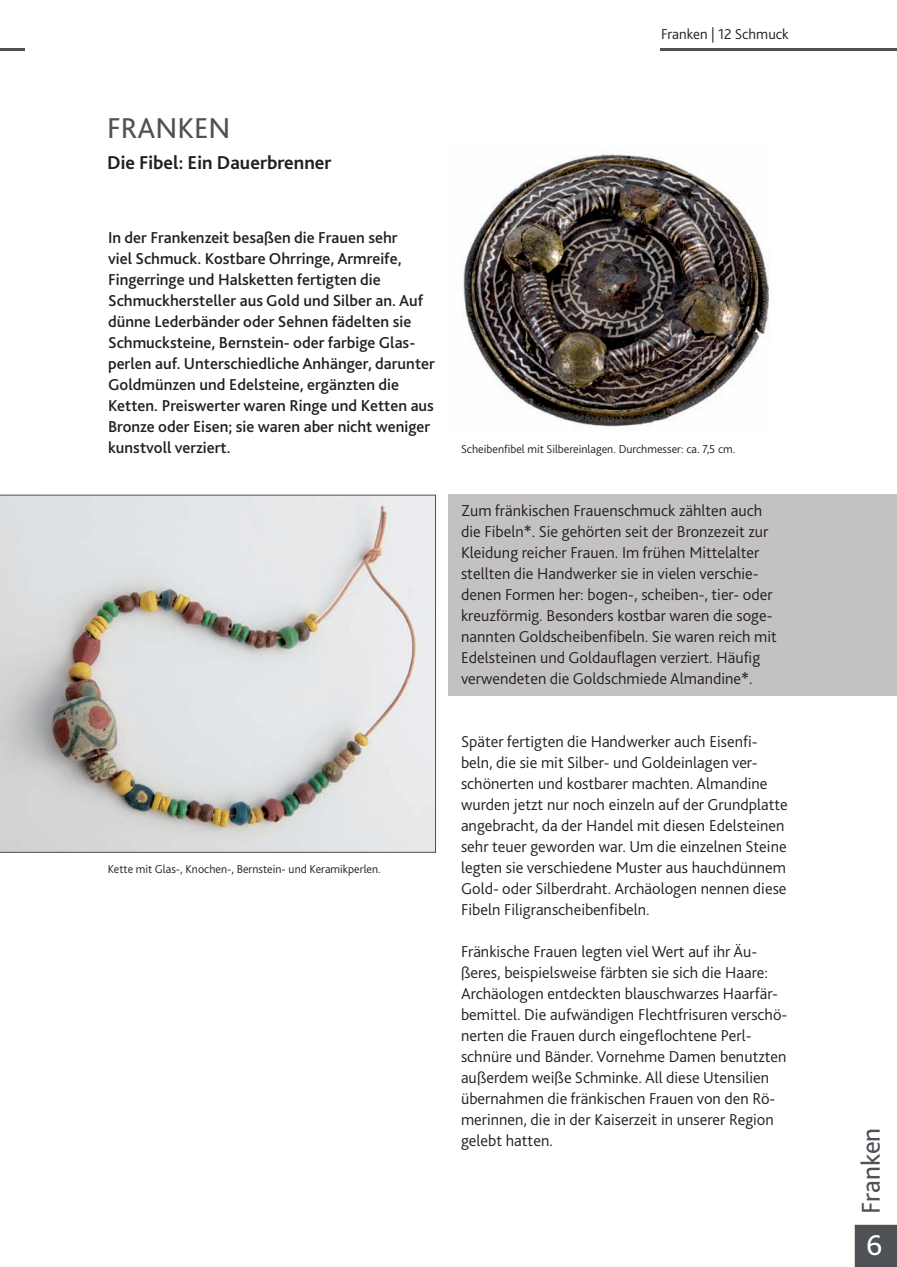
<style>
.page{position:relative;width:897px;height:1267px;background:#fff}
.page>*{position:absolute;margin:0;border:0;box-sizing:border-box;transform-origin:0 0}
.t1{font:30px "Bliss 2";color:#4e5155}
.t2{font:30px "Bliss 2";color:#fff}
.t3{font:27px "Bliss 2";color:#4e5155}
.t4{font:700 19.5px "Bliss 2";color:#231f20}
.t5{font:300 16.5px/21px "Bliss 2";color:#231f20}
.t6{font:500 16.5px/21px "Bliss 2";color:#231f20}
.t7{font:300 15px "Bliss 2";color:#231f20}
.t8{font:300 12px "Bliss 2";color:#231f20}
.s1{font-weight:500}
</style>
<div class="page">
<div style="left:448px;top:494px;width:448px;height:201px;background:#c3c1c2"></div>
<hr style="left:660px;top:48px;width:236px;height:3px;background:#4e5155">
<hr style="left:0;top:48px;width:24px;height:3px;background:#4e5155">
<svg style="left:0;top:494px;width:436px;height:358px"></svg>
<img style="left:462px;top:154px;width:307px;height:273px">
<div style="left:854px;top:1224px;width:43px;height:43px;background:#4e5155"></div>
<p class="t7" style="left:661px;top:24px;width:129px">Franken | 12 Schmuck</p>
<h1 class="t1" style="left:107px;top:110px;width:125px">FRANKEN</h1>
<p class="t4" style="left:107px;top:150px;width:226px">Die Fibel: Ein Dauerbrenner</p>
<p class="t6" style="left:108px;top:226px;width:328px">In der Frankenzeit besaßen die Frauen sehr<br>viel Schmuck. Kostbare Ohrringe, Armreife, Fingerringe und Halsketten fertigten die Schmuckhersteller aus Gold und Silber an. Auf dünne Lederbänder oder Sehnen fädelten sie Schmucksteine, Bernstein- oder farbige Glas&shy;perlen auf. Unterschiedliche Anhänger, darunter Goldmünzen und Edelsteine, ergänzten die Ketten. Preiswerter waren Ringe und Ketten aus Bronze oder Eisen; sie waren aber nicht weniger kunstvoll verziert.</p>
<p class="t8" style="left:108px;top:861px;width:274px">Kette mit Glas-, Knochen-, Bernstein- und Keramikperlen.</p>
<p class="t8" style="left:461px;top:441px;width:276px">Scheibenfibel mit Silbereinlagen. Durchmesser: ca. 7,5 cm.</p>
<p class="t5" style="left:461px;top:499px;width:317px">Zum fränkischen Frauenschmuck zählten auch die Fibeln<span class="s1">*</span>. Sie gehörten seit der Bronzezeit zur Kleidung reicher Frauen. Im frühen Mittelalter stellten die Handwerker sie in vielen verschie&shy;denen Formen her: bogen-, scheiben-, tier- oder kreuzförmig. Besonders kostbar waren die soge&shy;nannten Goldscheibenfibeln. Sie waren reich mit Edelsteinen und Goldauflagen verziert. Häufig verwendeten die Goldschmiede Almandine<span class="s1">*</span>.</p>
<p class="t5" style="left:461px;top:730px;width:328px">Später fertigten die Handwerker auch Eisenfi&shy;beln, die sie mit Silber- und Goldeinlagen ver&shy;schönerten und kostbarer machten. Almandine wurden jetzt nur noch einzeln auf der Grundplatte angebracht, da der Handel mit diesen Edelsteinen sehr teuer geworden war. Um die einzelnen Steine legten sie verschiedene Muster aus hauchdünnem Gold- oder Silberdraht. Archäologen nennen diese Fibeln Filigranscheibenfibeln.</p>
<p class="t5" style="left:461px;top:940px;width:328px">Fränkische Frauen legten viel Wert auf ihr Äu&shy;ßeres, beispielsweise färbten sie sich die Haare:<br>Archäologen entdeckten blauschwarzes Haarfär&shy;bemittel. Die aufwändigen Flechtfrisuren verschö&shy;nerten die Frauen durch eingeflochtene Perl&shy;schnüre und Bänder. Vornehme Damen benutzten außerdem weiße Schminke. All diese Utensilien übernahmen die fränkischen Frauen von den Rö&shy;merinnen, die in der Kaiserzeit in unserer Region gelebt hatten.</p>
<h2 class="t3" style="left:854px;top:1213px;width:88px;rotate:-90deg">Franken</h2>
<h1 class="t2" style="left:866px;top:1226px;width:18px">61</h1>
</div>
